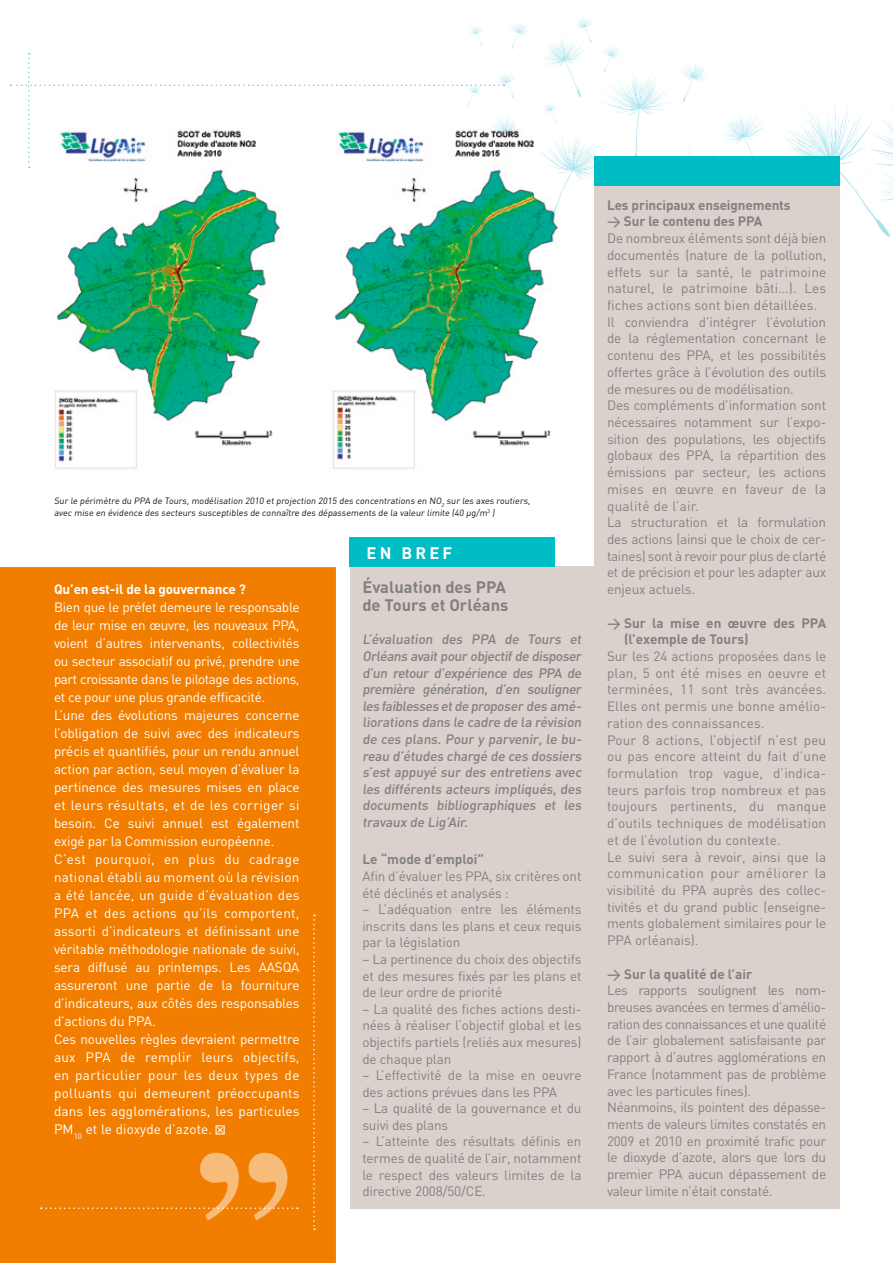
<style>
.page{position:relative;width:893px;height:1263px;background:#fff}
.page>*{position:absolute;margin:0;border:0;box-sizing:border-box;transform-origin:0 0}
.t1{font:700 16.5px/18.1px "DIN";color:#818181}
.t2{font:700 16.5px "DIN";color:#fff}
.t3{font:13.5px/16.6px "DIN";letter-spacing:-.01em;color:#818181}
.t4{font:13.5px/18px "DIN";letter-spacing:-.01em;color:#fff}
.t5{font:13.5px/16.6px "DIN";letter-spacing:.01em;color:#818181}
.t6{font:500 13.5px/16.6px "DIN";color:#818181;text-align:justify}
.t7{font:700 13.5px/16.6px "DIN";color:#818181}
.t8{font:700 13.5px "DIN";letter-spacing:-.01em;color:#fff}
.t9{font:9px/12px "DIN";color:#131413}
.s1{font-weight:700}
.s2{font-weight:500}
</style>
<div class="page">
<img style="left:470px;top:18px;width:423px;height:219px">
<div style="left:594px;top:186px;width:246px;height:1023px;background:#dad1cc"></div>
<div style="left:0;top:567px;width:336px;height:696px;background:#f17e00"></div>
<div style="left:350px;top:567px;width:250px;height:642px;background:#dad1cc"></div>
<div style="left:594px;top:156px;width:246px;height:30px;background:#00bcc5"></div>
<div style="left:350px;top:537px;width:205px;height:30px;background:#00bcc5"></div>
<svg style="left:10px;top:53px;width:494px;height:115px"></svg>
<svg style="left:313px;top:914px;width:2px;height:316px"></svg>
<svg style="left:41px;top:1153px;width:257px;height:67px"></svg>
<img style="left:318px;top:111px;width:256px;height:358px">
<img style="left:40px;top:111px;width:256px;height:358px">
<svg style="left:217px;top:1127px;width:6px;height:6px"></svg>
<p class="t9" style="left:54px;top:494px;width:479px">Sur le périmètre du PPA de Tours, modélisation 2010 et projection 2015 des concentrations en NO<sub>2</sub> sur les axes routiers, avec mise en évidence des secteurs susceptibles de connaître des dépassements de la valeur limite (40 µg/m<sup>3</sup> )</p>
<p class="t8" style="left:54px;top:581px;width:193px">Qu’en est-il de la gouvernance ?</p>
<p class="t4" style="left:54px;top:598px;width:247px">Bien que le préfet demeure le responsable de leur mise en œuvre, les nouveaux PPA, voient d’autres intervenants, collectivités ou secteur associatif ou privé, prendre une part croissante dans le pilotage des actions, et ce pour une plus grande efficacité.<br>L’une des évolutions majeures concerne l’obligation de suivi avec des indicateurs précis et quantifiés, pour un rendu annuel action par action, seul moyen d’évaluer la pertinence des mesures mises en place et leurs résultats, et de les corriger si besoin. Ce suivi annuel est également exigé par la Commission européenne.<br>C’est pourquoi, en plus du cadrage national établi au moment où la révision a été lancée, un guide d’évaluation des PPA et des actions qu’ils comportent, assorti d’indicateurs et définissant une véritable méthodologie nationale de suivi, sera diffusé au printemps. Les AASQA assureront une partie de la fourniture d’indicateurs, aux côtés des responsables d’actions du PPA.<br>Ces nouvelles règles devraient permettre aux PPA de remplir leurs objectifs, en particulier pour les deux types de polluants qui demeurent préoccupants dans les agglomérations, les particules PM<sub>10</sub> et le dioxyde d’azote.</p>
<p class="t2" style="left:367px;top:542px;width:13px">en</p>
<p class="t2" style="left:402px;top:542px;width:27px">Bref</p>
<p class="t1" style="left:362px;top:577px;width:148px">Évaluation des PPA de Tours et Orléans</p>
<p class="t6" style="left:362px;top:631px;width:223px">L’évaluation des PPA de Tours et Orléans avaitpour objectifde disposer d’un retour d’expérience des PPA de première génération, d’en souligner les faiblesses etde proposer des amé&shy;liorations dans le cadre de la révision de ces plans. Pour y parvenir, le bu&shy;reau d’études chargé de ces dossiers s’est appuyé sur des entretiens avec les différents acteurs impliqués, des documents bibliographiques et les travaux de Lig’Air.</p>
<p class="t7" style="left:362px;top:851px;width:123px">Le “mode d’emploi”</p>
<p class="t3" style="left:362px;top:867px;width:221px">Afin d’évaluer les PPA, six critères ont été déclinés et analysés :<br>− L’adéquation entre les éléments inscrits dans les plans et ceux requis par la législation<br>− La pertinence du choix des objectifs et des mesures fixés par les plans et de leur ordre de priorité<br>− La qualité des fiches actions desti&shy;nées à réaliser l’objectif global et les objectifs partiels (reliés aux mesures) de chaque plan<br>− L’effectivité de la mise en oeuvre des actions prévues dans les PPA<br>− La qualité de la gouvernance et du suivi des plans<br>− L’atteinte des résultats définis en termes de qualité de l’air, notamment le respect des valeurs limites de la directive 2008/50/CE.</p>
<p class="t3" style="left:607px;top:196px;width:221px"><span class="s1">Les principaux enseignements<br></span><span class="s2">&gt;</span> <span class="s1">Sur le contenu des PPA<br></span>De nombreux éléments sont déjà bien documentés (nature de la pollution, effets sur la santé, le patrimoine naturel, le patrimoine bâti…). Les fiches actions sont bien détaillées.<br>Il conviendra d’intégrer l’évolution de la réglementation concernant le contenu des PPA, et les possibilités offertes grâce à l’évolution des outils de mesures ou de modélisation.<br>Des compléments d’information sont nécessaires notamment sur l’expo&shy;sition des populations, les objectifs globaux des PPA, la répartition des émissions par secteur, les actions mises en œuvre en faveur de la qualité de l’air.<br>La structuration et la formulation des actions (ainsi que le choix de cer&shy;taines) sont à revoir pour plus de clarté et de précision et pour les adapter aux enjeux actuels.</p>
<p class="t7" style="left:624px;top:614px;width:204px;text-indent:-17px"><span class="s2">&gt;</span> Sur la mise en œuvre des PPA (l’exemple de Tours)</p>
<p class="t5" style="left:607px;top:647px;width:221px">Sur les 24 actions proposées dans le plan, 5 ont été mises en oeuvre et terminées, 11 sont très avancées.<br>Elles ont permis une bonne amélio&shy;ration des connaissances.<br>Pour 8 actions, l’objectif n’est peu ou pas encore atteint du fait d’une formulation trop vague, d’indica&shy;teurs parfois trop nombreux et pas toujours pertinents, du manque d’outils techniques de modélisation et de l’évolution du contexte.<br>Le suivi sera à revoir, ainsi que la communication pour améliorer la visibilité du PPA auprès des collec&shy;tivités et du grand public (enseigne&shy;ments globalement similaires pour le PPA orléanais).</p>
<p class="t3" style="left:607px;top:965px;width:221px"><span class="s2">&gt;</span> <span class="s1">Sur la qualité de l’air<br></span>Les rapports soulignent les nom&shy;breuses avancées en termes d’amélio&shy;ration des connaissances et une qualité de l’air globalement satisfaisante par rapport à d’autres agglomérations en France (notamment pas de problème avec les particules fines).<br>Néanmoins, ils pointent des dépasse&shy;ments de valeurs limites constatés en 2009 et 2010 en proximité trafic pour le dioxyde d’azote, alors que lors du premier PPA aucun dépassement de valeur limite n’était constaté.</p>
</div>
